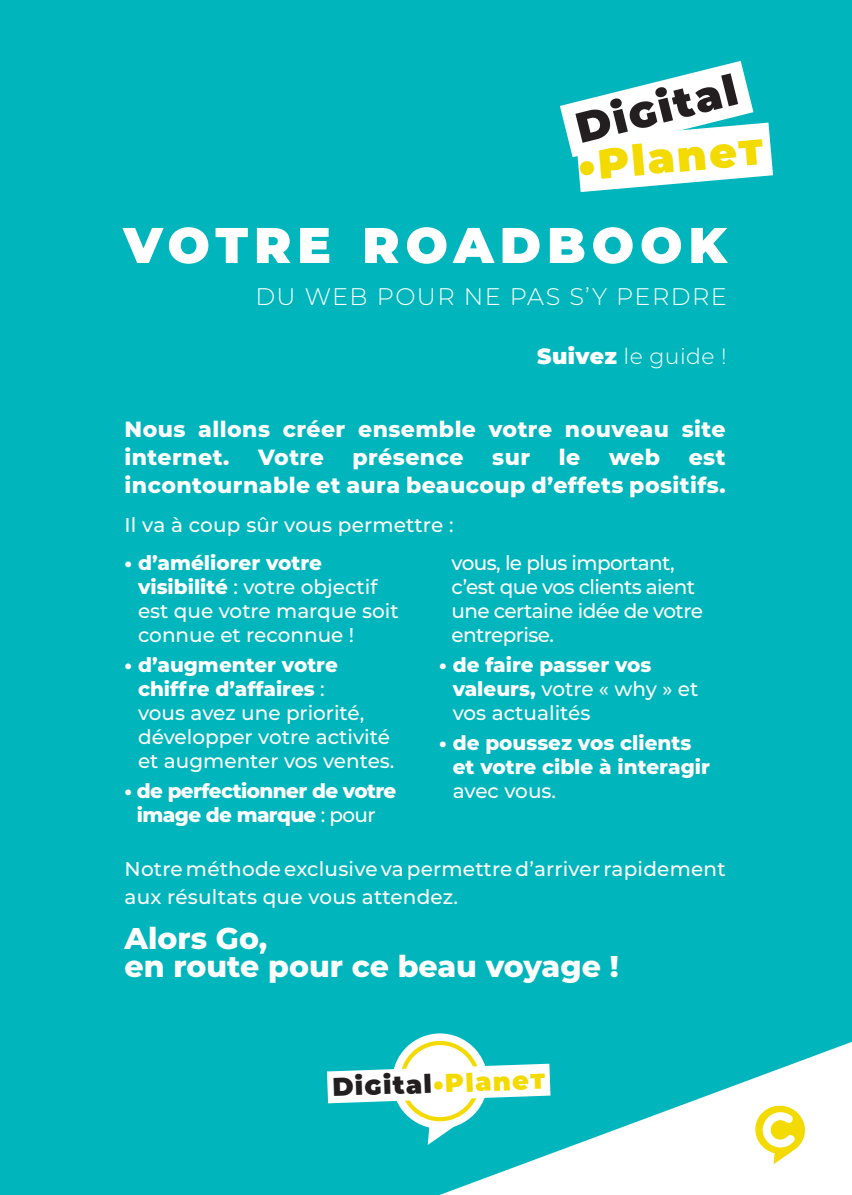
<style>
.page{position:relative;width:852px;height:1195px;background:#00b6bc}
.page>*{position:absolute;margin:0;border:0;box-sizing:border-box;transform-origin:0 0}
.t1{font:900 50px "Montserrat";letter-spacing:.12em;color:#fff}
.t2{font:900 42.6px "Montserrat";color:#f3da01}
.t3{font:900 42.6px "Montserrat";color:#231f20}
.t4{font:800 30px/28px "Montserrat";color:#fff}
.t5{font:900 25.8px "Montserrat";color:#231f20}
.t6{font:300 24px "Montserrat";letter-spacing:.06em;color:#fff}
.t7{font:800 22px/28px "Montserrat";letter-spacing:.02em;color:#fff}
.t8{font:300 22px "Montserrat";letter-spacing:.02em;color:#fff}
.t9{font:500 20px/24px "Montserrat";color:#fff}
.t10{font:800 20px/24px "Montserrat";letter-spacing:-.005em;color:#fff}
.t11{font:500 20px/24px "Montserrat";letter-spacing:-.03em;color:#fff}
.t12{font:800 20px/24px "Montserrat";letter-spacing:-.03em;color:#fff;text-align:center}
.s1{font-weight:900}
.s2{font-weight:800}
.s3{font-weight:500}
.s4{color:#f3da01}
</style>
<div class="page">
<svg style="left:560px;top:61px;width:213px;height:131px"></svg>
<svg style="left:383px;top:1032px;width:469px;height:163px;fill:#00b6bc"></svg>
<svg style="left:327px;top:1030px;width:223px;height:115px"></svg>
<svg style="left:680px;top:1065px;width:172px;height:130px"></svg>
<h2 class="t3" style="left:569px;top:98px;width:166px;rotate:-14deg">Digital</h2>
<h2 class="t2" style="left:575px;top:134px;width:187px;rotate:-5deg">•Planet</h2>
<h1 class="t1" style="left:123px;top:208px;width:605px">VOTRE ROADBOOK</h1>
<p class="t6" style="left:255px;top:280px;width:473px">DU WEB POUR NE PAS S’Y PERDRE</p>
<p class="t8" style="left:537px;top:341px;width:191px"><span class="s1">Suivez</span> le guide !</p>
<p class="t7" style="left:125px;top:414px;width:602px">Nous allons créer ensemble votre nouveau site internet.</p>
<p class="t7" style="left:258px;top:442px;width:67px">Votre</p>
<p class="t7" style="left:352px;top:442px;width:112px">présence</p>
<p class="t7" style="left:492px;top:442px;width:39px">sur</p>
<p class="t7" style="left:559px;top:442px;width:23px">le</p>
<p class="t7" style="left:609px;top:442px;width:52px">web</p>
<p class="t7" style="left:125px;top:442px;width:602px;text-align:right">est<br>incontournable et aura beaucoup d’effets positifs.</p>
<p class="t9" style="left:125px;top:512px;width:331px">Il va à coup sûr vous permettre :</p>
<p class="t9" style="left:138px;top:550px;width:262px;text-indent:-13px"><span class="s2">• d’améliorer votre visibilité</span> : votre objectif est que votre marque soit connue et reconnue !</p>
<p class="t9" style="left:138px;top:652px;width:258px;text-indent:-13px"><span class="s2">• d’augmenter votre chiffre d’affaires</span> :<br>vous avez une priorité, développer votre activité et augmenter vos ventes.</p>
<p class="t12" style="left:125px;top:777px;width:273px">• de perfectionner de votre image de marque <span class="s3">: pour</span></p>
<p class="t11" style="left:451px;top:550px;width:253px">vous, le plus important, c’est que vos clients aient une certaine idée de votre entreprise.</p>
<p class="t10" style="left:453px;top:652px;width:247px;text-indent:-13px">• de faire passer vos valeurs, <span class="s3">votre « why » et vos actualités</span></p>
<p class="t10" style="left:453px;top:729px;width:259px;text-indent:-13px">• de poussez vos clients et votre cible à interagir</p>
<p class="t9" style="left:453px;top:778px;width:105px">avec vous.</p>
<p class="t9" style="left:125px;top:854px;width:602px;line-height:28px">Notre méthode exclusive va permettre d’arriver rapidement aux résultats que vous attendez.</p>
<h3 class="t4" style="left:125px;top:922px;width:496px">Alors Go,<br>en route pour ce beau voyage !</h3>
<p class="t5" style="left:332px;top:1067px;width:214px;rotate:-2deg">Digital<span class="s4">•Planet</span></p>
</div>
